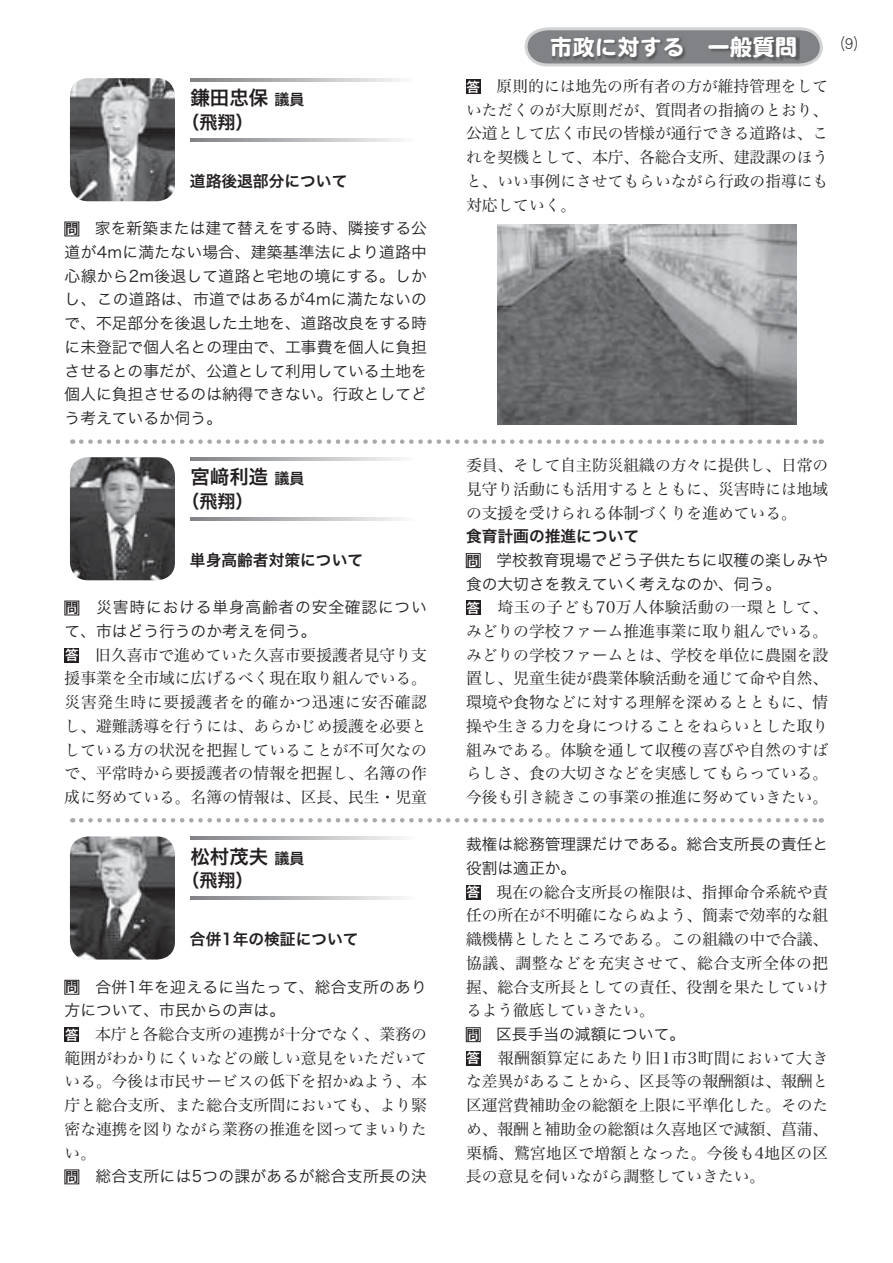
<style>
.page{position:relative;width:893px;height:1263px;background:#fff}
.page>*{position:absolute;margin:0;border:0;box-sizing:border-box;transform-origin:0 0}
.t1{font:22.5px "DFP Maru Gothic CID SB 83 pv RKSJ H";color:#fff}
.t2{font:19.5px "Hira Kaku Pro W6 90 pv RKSJ H";color:#231f20}
.t3{font:18px "Hira Kaku Pro W6 90 pv RKSJ H";color:#231f20}
.t4{font:15.75px/23.7px "Hira Min Pro W3 90 pv RKSJ H";color:#231f20;text-align:justify}
.t5{font:15.75px/23.7px "Hira Kaku Pro W3 90 pv RKSJ H";color:#231f20}
.t6{font:15.75px/23.7px "Hira Kaku Pro W3 90 pv RKSJ H";letter-spacing:.02em;color:#231f20}
.t7{font:15.75px "Hira Kaku Pro W6 90 pv RKSJ H";color:#231f20}
.t8{font:15.75px/23.7px "Hira Kaku Pro W3 90 pv RKSJ H";letter-spacing:.05em;color:#231f20}
.t9{font:15px "DFP Gothic PCID W3 83 pv RKSJ H";color:#231f20}
.s1{font-size:15px}
.s2{font-family:"Hira Kaku Pro W6 90 pv RKSJ H";font-size:13.5px}
.s3{font-family:"Hira Kaku Pro W6 90 pv RKSJ H";font-size:13.5px;color:#fff}
</style>
<div class="page">
<svg style="left:524px;top:27px;width:299px;height:40px;background:#a8aaac"></svg>
<img style="left:551px;top:36px;width:248px;height:25px">
<svg style="left:81px;top:439px;width:741px;height:5px"></svg>
<div style="left:65px;top:648px;width:14px;height:15px;background:#231f20"></div>
<div style="left:466px;top:553px;width:14px;height:15px;border:1px solid #231f20"></div>
<div style="left:466px;top:600px;width:15px;height:15px;background:#231f20"></div>
<svg style="left:81px;top:818px;width:741px;height:4px"></svg>
<div style="left:65px;top:980px;width:14px;height:14px;border:1px solid #231f20"></div>
<div style="left:65px;top:1027px;width:14px;height:15px;background:#231f20"></div>
<div style="left:466px;top:885px;width:15px;height:15px;background:#231f20"></div>
<div style="left:466px;top:1027px;width:14px;height:15px;border:1px solid #231f20"></div>
<div style="left:466px;top:1051px;width:15px;height:14px;background:#231f20"></div>
<div style="left:466px;top:79px;width:15px;height:15px;background:#231f20"></div>
<svg style="left:190px;top:457px;width:213px;height:3px"></svg>
<svg style="left:190px;top:517px;width:213px;height:3px"></svg>
<svg style="left:190px;top:78px;width:213px;height:3px"></svg>
<svg style="left:190px;top:138px;width:213px;height:3px"></svg>
<svg style="left:190px;top:836px;width:213px;height:3px"></svg>
<svg style="left:190px;top:896px;width:213px;height:3px"></svg>
<img style="left:70px;top:457px;width:105px;height:123px;border-radius:18px">
<img style="left:70px;top:836px;width:105px;height:123px;border-radius:18px">
<img style="left:70px;top:78px;width:105px;height:123px;border-radius:18px">
<img style="left:498px;top:225px;width:298px;height:200px">
<p class="t2" style="left:190px;top:91px;width:115px">鎌田忠保<span class="s1">議員</span></p>
<p class="t3" style="left:181px;top:115px;width:73px">（飛翔）</p>
<p class="t7" style="left:190px;top:175px;width:159px">道路後退部分について</p>
<p class="t5" style="left:65px;top:219px;width:364px;text-align:justify"><span class="s2">問</span> 家を新築または建て替えをする時、隣接する公道が4mに満たない場合、建築基準法により道路中心線から2m後退して道路と宅地の境にする。しかし、この道路は、市道ではあるが4mに満たないので、不足部分を後退した土地を、道路改良をする時に未登記で個人名との理由で、工事費を個人に負担させるとの事だが、公道として利用している土地を個人に負担させるのは納得できない。行政としてどう考えているか伺う。</p>
<p class="t2" style="left:190px;top:470px;width:115px">宮﨑利造<span class="s1">議員</span></p>
<p class="t3" style="left:181px;top:494px;width:73px">（飛翔）</p>
<p class="t7" style="left:190px;top:554px;width:175px">単身高齢者対策について</p>
<p class="t8" style="left:65px;top:598px;width:364px"><span class="s2">問</span> 災害時における単身高齢者の安全確認について、市はどう行うのか考えを伺う。</p>
<p class="t4" style="left:65px;top:645px;width:364px"><span class="s3">答</span>　旧久喜市で進めていた久喜市要援護者見守り支援事業を全市域に広げるべく現在取り組んでいる。災害発生時に要援護者を的確かつ迅速に安否確認し、避難誘導を行うには、あらかじめ援護を必要としている方の状況を把握していることが不可欠なので、平常時から要援護者の情報を把握し、名簿の作成に努めている。名簿の情報は、区長、民生・児童</p>
<p class="t2" style="left:190px;top:849px;width:115px">松村茂夫<span class="s1">議員</span></p>
<p class="t3" style="left:181px;top:873px;width:73px">（飛翔）</p>
<p class="t7" style="left:190px;top:933px;width:170px">合併1年の検証について</p>
<p class="t6" style="left:65px;top:977px;width:364px"><span class="s2">問</span> 合併1年を迎えるに当たって、総合支所のあり方について、市民からの声は。</p>
<p class="t4" style="left:65px;top:1024px;width:364px"><span class="s3">答</span>　本庁と各総合支所の連携が十分でなく、業務の範囲がわかりにくいなどの厳しい意見をいただいている。今後は市民サービスの低下を招かぬよう、本庁と総合支所、また総合支所間においても、より緊密な連携を図りながら業務の推進を図ってまいりたい。</p>
<p class="t6" style="left:65px;top:1166px;width:363px"><span class="s2">問</span> 総合支所には5つの課があるが総合支所長の決</p>
<h1 class="t1" style="left:550px;top:38px;width:249px">市政に対する　一般質問</h1>
<p class="t4" style="left:466px;top:76px;width:364px"><span class="s3">答</span>　原則的には地先の所有者の方が維持管理をしていただくのが大原則だが、質問者の指摘のとおり、公道として広く市民の皆様が通行できる道路は、これを契機として、本庁、各総合支所、建設課のほうと、いい事例にさせてもらいながら行政の指導にも対応していく。</p>
<p class="t9" style="left:830px;top:38px;width:40px">（9）</p>
<p class="t4" style="left:466px;top:455px;width:364px">委員、そして自主防災組織の方々に提供し、日常の見守り活動にも活用するとともに、災害時には地域の支援を受けられる体制づくりを進めている。</p>
<p class="t7" style="left:466px;top:530px;width:175px">食育計画の推進について</p>
<p class="t5" style="left:466px;top:550px;width:364px"><span class="s2">問</span> 学校教育現場でどう子供たちに収穫の楽しみや食の大切さを教えていく考えなのか、伺う。</p>
<p class="t4" style="left:466px;top:598px;width:364px"><span class="s3">答</span>　埼玉の子ども70万人体験活動の一環として、みどりの学校ファーム推進事業に取り組んでいる。みどりの学校ファームとは、学校を単位に農園を設置し、児童生徒が農業体験活動を通じて命や自然、環境や食物などに対する理解を深めるとともに、情操や生きる力を身につけることをねらいとした取り組みである。体験を通して収穫の喜びや自然のすばらしさ、食の大切さなどを実感してもらっている。今後も引き続きこの事業の推進に努めていきたい。</p>
<p class="t5" style="left:466px;top:835px;width:364px">裁権は総務管理課だけである。総合支所長の責任と役割は適正か。</p>
<p class="t4" style="left:466px;top:882px;width:364px"><span class="s3">答</span>　現在の総合支所長の権限は、指揮命令系統や責任の所在が不明確にならぬよう、簡素で効率的な組織機構としたところである。この組織の中で合議、協議、調整などを充実させて、総合支所全体の把握、総合支所長としての責任、役割を果たしていけるよう徹底していきたい。</p>
<p class="t5" style="left:466px;top:1024px;width:220px"><span class="s2">問</span> 区長手当の減額について。</p>
<p class="t4" style="left:466px;top:1048px;width:364px"><span class="s3">答</span>　報酬額算定にあたり旧1市3町間において大きな差異があることから、区長等の報酬額は、報酬と区運営費補助金の総額を上限に平準化した。そのため、報酬と補助金の総額は久喜地区で減額、菖蒲、栗橋、鷲宮地区で増額となった。今後も4地区の区長の意見を伺いながら調整していきたい。</p>
</div>
